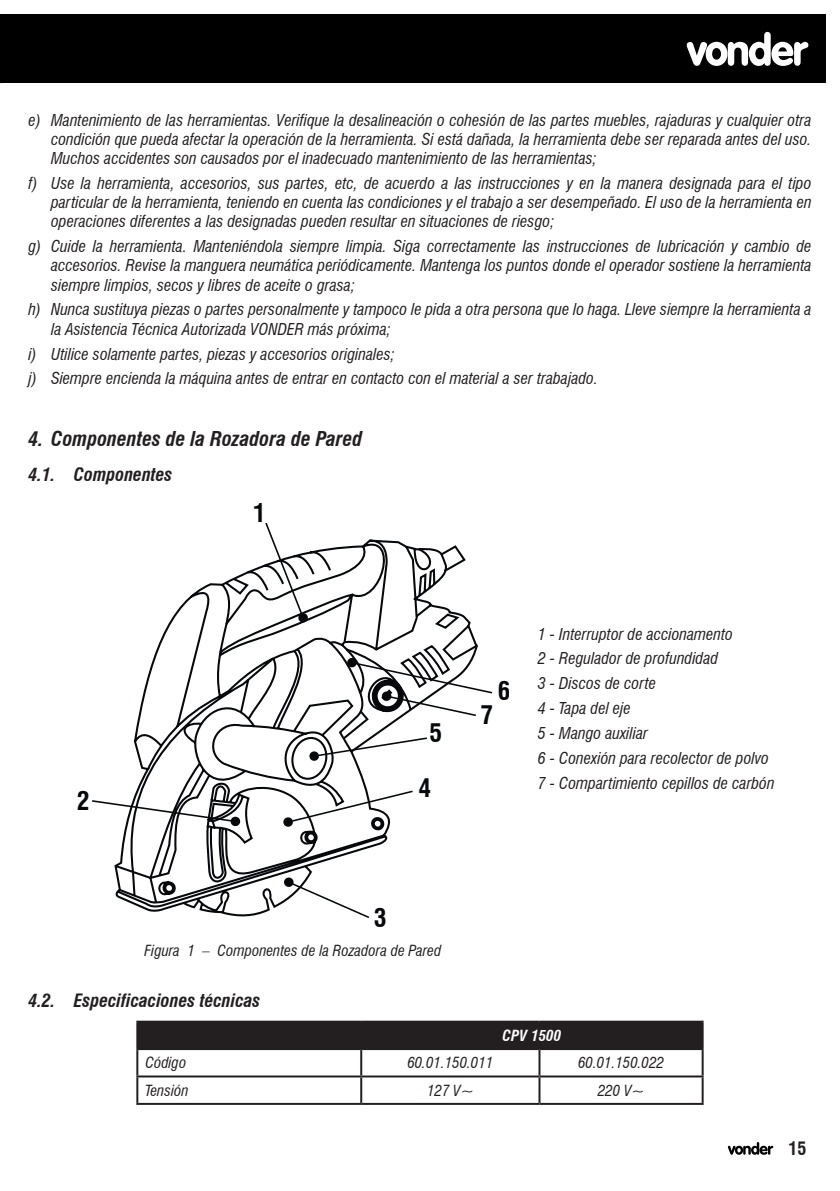
<style>
.page{position:relative;width:840px;height:1191px;background:#fff}
.page>*{position:absolute;margin:0;border:0;box-sizing:border-box;transform-origin:0 0}
.t1{font:700 condensed 25px "Swiss 721 BT";color:#06080c}
.t2{font:italic 700 condensed 20px "Swiss 721 BT";color:#231f20}
.t3{font:italic 700 condensed 18px "Swiss 721 BT";color:#231f20}
.t4{font:700 condensed 18px "Swiss 721 BT";color:#231f20}
.t5{font:italic condensed 16px/19.2px "Swiss 721 BT";color:#231f20;text-align:justify}
.t6{font:italic condensed 15px "Swiss 721 BT";color:#231f20}
.t7{font:italic 700 condensed 15px "Swiss 721 BT";color:#fff}
</style>
<div class="page">
<div style="left:0;top:14px;width:825px;height:69px;background:#000"></div>
<svg style="left:686px;top:32px;width:122px;height:34px"></svg>
<svg style="left:727px;top:1142px;width:45px;height:12px"></svg>
<svg style="left:114px;top:539px;width:364px;height:377px"></svg>
<svg style="left:265px;top:523px;width:43px;height:99px"></svg>
<svg style="left:92px;top:800px;width:148px;height:26px"></svg>
<svg style="left:284px;top:877px;width:85px;height:41px"></svg>
<svg style="left:283px;top:790px;width:129px;height:36px"></svg>
<svg style="left:347px;top:658px;width:145px;height:58px"></svg>
<svg style="left:309px;top:737px;width:117px;height:24px"></svg>
<div style="left:138px;top:1022px;width:563px;height:26px;background:#231f20"></div>
<hr style="left:136px;top:1020px;width:225px;height:2px;background:#231f20">
<hr style="left:136px;top:1022px;width:2px;height:26px;background:#231f20">
<hr style="left:361px;top:1020px;width:178px;height:2px;background:#231f20">
<hr style="left:360px;top:1022px;width:2px;height:26px;background:#231f20">
<hr style="left:539px;top:1020px;width:164px;height:2px;background:#231f20">
<hr style="left:701px;top:1022px;width:2px;height:26px;background:#231f20">
<hr style="left:136px;top:1048px;width:225px;height:2px;background:#231f20">
<hr style="left:136px;top:1050px;width:2px;height:25px;background:#231f20">
<hr style="left:361px;top:1048px;width:178px;height:2px;background:#231f20">
<hr style="left:360px;top:1050px;width:2px;height:25px;background:#231f20">
<hr style="left:539px;top:1048px;width:164px;height:2px;background:#231f20">
<hr style="left:538px;top:1050px;width:2px;height:25px;background:#231f20">
<hr style="left:701px;top:1050px;width:2px;height:25px;background:#231f20">
<hr style="left:136px;top:1075px;width:225px;height:2px;background:#231f20">
<hr style="left:136px;top:1077px;width:2px;height:25px;background:#231f20">
<hr style="left:361px;top:1075px;width:178px;height:2px;background:#231f20">
<hr style="left:360px;top:1077px;width:2px;height:25px;background:#231f20">
<hr style="left:539px;top:1075px;width:164px;height:2px;background:#231f20">
<hr style="left:538px;top:1077px;width:2px;height:25px;background:#231f20">
<hr style="left:701px;top:1077px;width:2px;height:25px;background:#231f20">
<hr style="left:136px;top:1102px;width:225px;height:2px;background:#231f20">
<hr style="left:361px;top:1102px;width:178px;height:2px;background:#231f20">
<hr style="left:539px;top:1102px;width:164px;height:2px;background:#231f20">
<p class="t5" style="left:51px;top:110px;width:761px;text-indent:-23px">e) Mantenimiento de las herramientas. Verifique la desalineación o cohesión de las partes muebles, rajaduras y cualquier otra condición que pueda afectar la operación de la herramienta. Si está dañada, la herramienta debe ser reparada antes del uso.<br>Muchos accidentes son causados por el inadecuado mantenimiento de las herramientas;</p>
<p class="t5" style="left:51px;top:173px;width:761px;text-indent:-23px">f) Use la herramienta, accesorios, sus partes, etc, de acuerdo a las instrucciones y en la manera designada para el tipo particular de la herramienta, teniendo en cuenta las condiciones y el trabajo a ser desempeñado. El uso de la herramienta en operaciones diferentes a las designadas pueden resultar en situaciones de riesgo;</p>
<p class="t5" style="left:51px;top:237px;width:761px;text-indent:-23px">g) Cuide la herramienta. Manteniéndola siempre limpia. Siga correctamente las instrucciones de lubricación y cambio de accesorios. Revise la manguera neumática periódicamente. Mantenga los puntos donde el operador sostiene la herramienta siempre limpios, secos y libres de aceite o grasa;</p>
<p class="t5" style="left:51px;top:300px;width:761px;text-indent:-23px">h) Nunca sustituya piezas o partes personalmente y tampoco le pida a otra persona que lo haga. Lleve siempre la herramienta a la Asistencia Técnica Autorizada VONDER más próxima;</p>
<p class="t5" style="left:28px;top:341px;width:570px;line-height:24.8px">i) Utilice solamente partes, piezas y accesorios originales;<br>j) Siempre encienda la máquina antes de entrar en contacto con el material a ser trabajado.</p>
<p class="t2" style="left:28px;top:427px;width:335px">4. Componentes de la Rozadora de Pared</p>
<p class="t3" style="left:28px;top:464px;width:145px">4.1. Componentes</p>
<h1 class="t1" style="left:253px;top:498px;width:14px">1</h1>
<h1 class="t1" style="left:77px;top:785px;width:14px">2</h1>
<h1 class="t1" style="left:429px;top:718px;width:14px">5</h1>
<h1 class="t1" style="left:418px;top:773px;width:14px">4</h1>
<h1 class="t1" style="left:374px;top:902px;width:14px">3</h1>
<p class="t6" style="left:144px;top:941px;width:298px">Figura 1 – Componentes de la Rozadora de Pared</p>
<p class="t3" style="left:28px;top:989px;width:233px">4.2. Especificaciones técnicas</p>
<h1 class="t1" style="left:497px;top:676px;width:14px">6</h1>
<h1 class="t1" style="left:480px;top:699px;width:14px">7</h1>
<p class="t5" style="left:537px;top:621px;width:238px;line-height:24.8px;text-align:left">1 - Interruptor de accionamento<br>2 - Regulador de profundidad<br>3 - Discos de corte<br>4 - Tapa del eje<br>5 - Mango auxiliar<br>6 - Conexión para recolector de polvo<br>7 - Compartimiento cepillos de carbón</p>
<p class="t7" style="left:502px;top:1026px;width:60px">CPV 1500</p>
<p class="t6" style="left:145px;top:1054px;width:42px">Código</p>
<p class="t6" style="left:407px;top:1054px;width:87px">60.01.150.011</p>
<p class="t6" style="left:577px;top:1054px;width:87px">60.01.150.022</p>
<p class="t6" style="left:145px;top:1081px;width:45px">Tensión</p>
<p class="t6" style="left:427px;top:1081px;width:48px">127 V~</p>
<p class="t6" style="left:597px;top:1081px;width:48px">220 V~</p>
<p class="t4" style="left:788px;top:1138px;width:19px">15</p>
</div>
